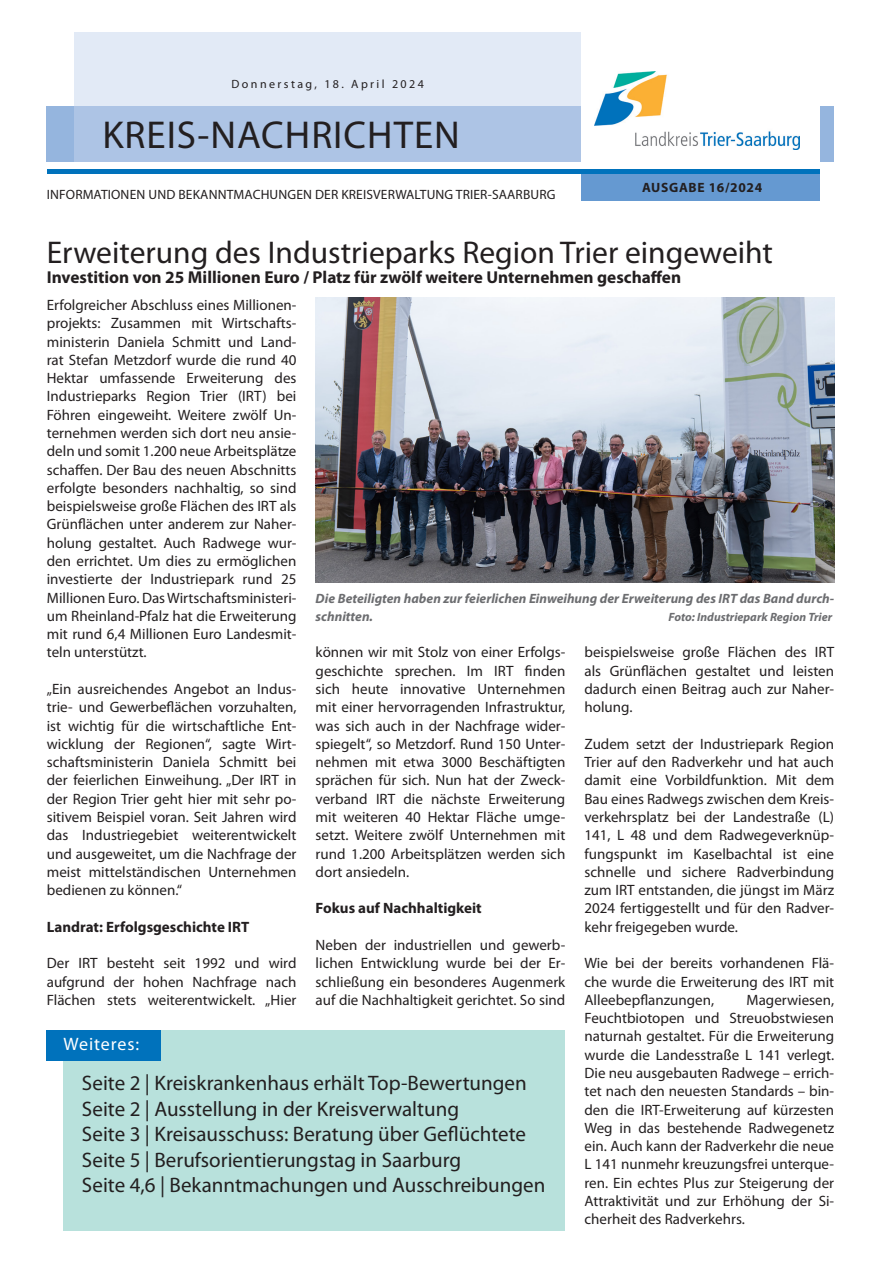
<style>
.page{position:relative;width:881px;height:1263px;background:#fff}
.page>*{position:absolute;margin:0;border:0;box-sizing:border-box;transform-origin:0 0}
.t1{font:39px "Myriad Pro";letter-spacing:.025em;color:#231f20}
.Headline{font:31.5px "Myriad Pro";color:#231f20}
.Inhaltsverzeichnis{font:21px "Myriad Pro";color:#231f20}
.t2{font:18px "Myriad Pro";letter-spacing:.05em;color:#fff}
.Subline{font:700 17.25px "Myriad Pro";color:#231f20}
.Fließtext{font:15px/18.3px "Myriad Pro";color:#231f20;text-align:justify}
.Fließtext-2{font:700 15px "Myriad Pro";color:#231f20}
.Bilduntertitel{font:italic 700 13.5px/18.3px "Myriad Pro";color:#6c6d70}
.t3{font:13.5px "Myriad Pro";letter-spacing:.01em;color:#231f20}
.t4{font:700 13.5px "Myriad Pro";letter-spacing:.05em;color:#231f20}
.Bilduntertitel-2{font:italic 700 12px "Myriad Pro";color:#6c6d70}
.t5{font:12px "Myriad Pro";letter-spacing:.2em;color:#231f20}
</style>
<div class="page">
<div style="left:47px;top:106px;width:786px;height:56px;background:#95b5de"></div>
<svg style="left:74px;top:32px;width:506px;height:130px;background:#cbd9ee"></svg>
<div style="left:580px;top:0;width:239px;height:193px;background:#fff"></div>
<div style="left:580px;top:172px;width:239px;height:28px;background:#6599d1"></div>
<hr style="left:47px;top:169px;width:772px;height:4px;background:#0072bc">
<img style="left:594px;top:71px;width:205px;height:79px">
<div style="left:63px;top:1030px;width:502px;height:201px;background:#b8e1dc"></div>
<div style="left:46px;top:1030px;width:115px;height:30px;background:#0072bc"></div>
<img style="left:315px;top:298px;width:518px;height:285px">
<p class="t5" style="left:231px;top:77px;width:194px">Donnerstag, 18. April 2024</p>
<h1 class="t1" style="left:102px;top:111px;width:359px">KREIS-NACHRICHTEN</h1>
<p class="t3" style="left:47px;top:186px;width:510px">INFORMATIONEN UND BEKANNTMACHUNGEN DER KREISVERWALTUNG TRIER-SAARBURG</p>
<p class="t4" style="left:642px;top:179px;width:121px">AUSGABE 16/2024</p>
<p class="Headline" style="left:47px;top:233px;width:727px">Erweiterung des Industrieparks Region Trier eingeweiht</p>
<p class="Subline" style="left:47px;top:266px;width:635px">Investition von 25 Millionen Euro / Platz für zwölf weitere Unternehmen geschaffen</p>
<p class="Fließtext" style="left:47px;top:296px;width:251px">Erfolgreicher Abschluss eines Millionen&shy;projekts: Zusammen mit Wirtschafts&shy;ministerin Daniela Schmitt und Land&shy;rat Stefan Metzdorf wurde die rund 40<br>Hektar umfassende Erweiterung des Industrieparks Region Trier (IRT) bei Föhren eingeweiht. Weitere zwölf Un&shy;ternehmen werden sich dort neu ansie&shy;deln und somit 1.200 neue Arbeitsplätze schaffen. Der Bau des neuen Abschnitts erfolgte besonders nachhaltig, so sind beispielsweise große Flächen des IRT als Grünflächen unter anderem zur Naher&shy;holung gestaltet. Auch Radwege wur&shy;den errichtet. Um dies zu ermöglichen investierte der Industriepark rund 25<br>Millionen Euro. Das Wirtschaftsministeri&shy;um Rheinland-Pfalz hat die Erweiterung mit rund 6,4 Millionen Euro Landesmit&shy;teln unterstützt.</p>
<p class="Fließtext" style="left:47px;top:680px;width:251px">„Ein ausreichendes Angebot an Indus&shy;trie- und Gewerbeflächen vorzuhalten, ist wichtig für die wirtschaftliche Ent&shy;wicklung der Regionen“, sagte Wirt&shy;schaftsministerin Daniela Schmitt bei der feierlichen Einweihung. „Der IRT in der Region Trier geht hier mit sehr po&shy;sitivem Beispiel voran. Seit Jahren wird das Industriegebiet weiterentwickelt und ausgeweitet, um die Nachfrage der meist mittelständischen Unternehmen bedienen zu können.“</p>
<p class="Fließtext-2" style="left:47px;top:917px;width:204px">Landrat: Erfolgsgeschichte IRT</p>
<p class="Fließtext" style="left:47px;top:954px;width:251px">Der IRT besteht seit 1992 und wird aufgrund der hohen Nachfrage nach Flächen stets weiterentwickelt. „Hier</p>
<p class="Bilduntertitel" style="left:315px;top:588px;width:520px">Die Beteiligten haben zur feierlichen Einweihung der Erweiterung des IRT das Band durch&shy;schnitten.</p>
<p class="Bilduntertitel-2" style="left:668px;top:609px;width:165px">Foto: Industriepark Region Trier</p>
<p class="Fließtext" style="left:315px;top:643px;width:251px">können wir mit Stolz von einer Erfolgs&shy;geschichte sprechen. Im IRT finden sich heute innovative Unternehmen mit einer hervorragenden Infrastruktur, was sich auch in der Nachfrage wider&shy;spiegelt“, so Metzdorf. Rund 150 Unter&shy;nehmen mit etwa 3000 Beschäftigten sprächen für sich. Nun hat der Zweck&shy;verband IRT die nächste Erweiterung mit weiteren 40 Hektar Fläche umge&shy;setzt. Weitere zwölf Unternehmen mit rund 1.200 Arbeitsplätzen werden sich dort ansiedeln.</p>
<p class="Fließtext-2" style="left:315px;top:898px;width:167px">Fokus auf Nachhaltigkeit</p>
<p class="Fließtext" style="left:315px;top:935px;width:251px">Neben der industriellen und gewerb&shy;lichen Entwicklung wurde bei der Er&shy;schließung ein besonderes Augenmerk auf die Nachhaltigkeit gerichtet. So sind</p>
<p class="Fließtext" style="left:584px;top:643px;width:251px">beispielsweise große Flächen des IRT als Grünflächen gestaltet und leisten dadurch einen Beitrag auch zur Naher&shy;holung.</p>
<p class="Fließtext" style="left:584px;top:734px;width:251px">Zudem setzt der Industriepark Region Trier auf den Radverkehr und hat auch damit eine Vorbildfunktion. Mit dem Bau eines Radwegs zwischen dem Kreis&shy;verkehrsplatz bei der Landestraße (L)<br>141, L 48 und dem Radwegeverknüp&shy;fungspunkt im Kaselbachtal ist eine schnelle und sichere Radverbindung zum IRT entstanden, die jüngst im März 2024 fertiggestellt und für den Radver&shy;kehr freigegeben wurde.</p>
<p class="Fließtext" style="left:584px;top:954px;width:251px">Wie bei der bereits vorhandenen Flä&shy;che wurde die Erweiterung des IRT mit Alleebepflanzungen,</p>
<p class="Fließtext" style="left:584px;top:990px;width:251px;text-indent:162px">Magerwiesen, Feuchtbiotopen und Streuobstwiesen naturnah gestaltet. Für die Erweiterung wurde die Landesstraße L 141 verlegt.<br>Die neu ausgebauten Radwege – errich&shy;tet nach den neuesten Standards – bin&shy;den die IRT-Erweiterung auf kürzesten Weg in das bestehende Radwegenetz ein. Auch kann der Radverkehr die neue L 141 nunmehr kreuzungsfrei unterque&shy;ren. Ein echtes Plus zur Steigerung der Attraktivität und zur Erhöhung der Si&shy;cherheit des Radverkehrs.</p>
<p class="t2" style="left:63px;top:1033px;width:77px">Weiteres:</p>
<p class="Inhaltsverzeichnis" style="left:82px;top:1070px;width:446px">Seite 2 | Kreiskrankenhaus erhält Top-Bewertungen</p>
<p class="Inhaltsverzeichnis" style="left:82px;top:1096px;width:378px">Seite 2 | Ausstellung in der Kreisverwaltung</p>
<p class="Inhaltsverzeichnis" style="left:82px;top:1121px;width:445px">Seite 3 | Kreisausschuss: Beratung über Geflüchtete</p>
<p class="Inhaltsverzeichnis" style="left:82px;top:1147px;width:380px">Seite 5 | Berufsorientierungstag in Saarburg</p>
<p class="Inhaltsverzeichnis" style="left:82px;top:1172px;width:464px">Seite 4,6 | Bekanntmachungen und Ausschreibungen</p>
</div>
